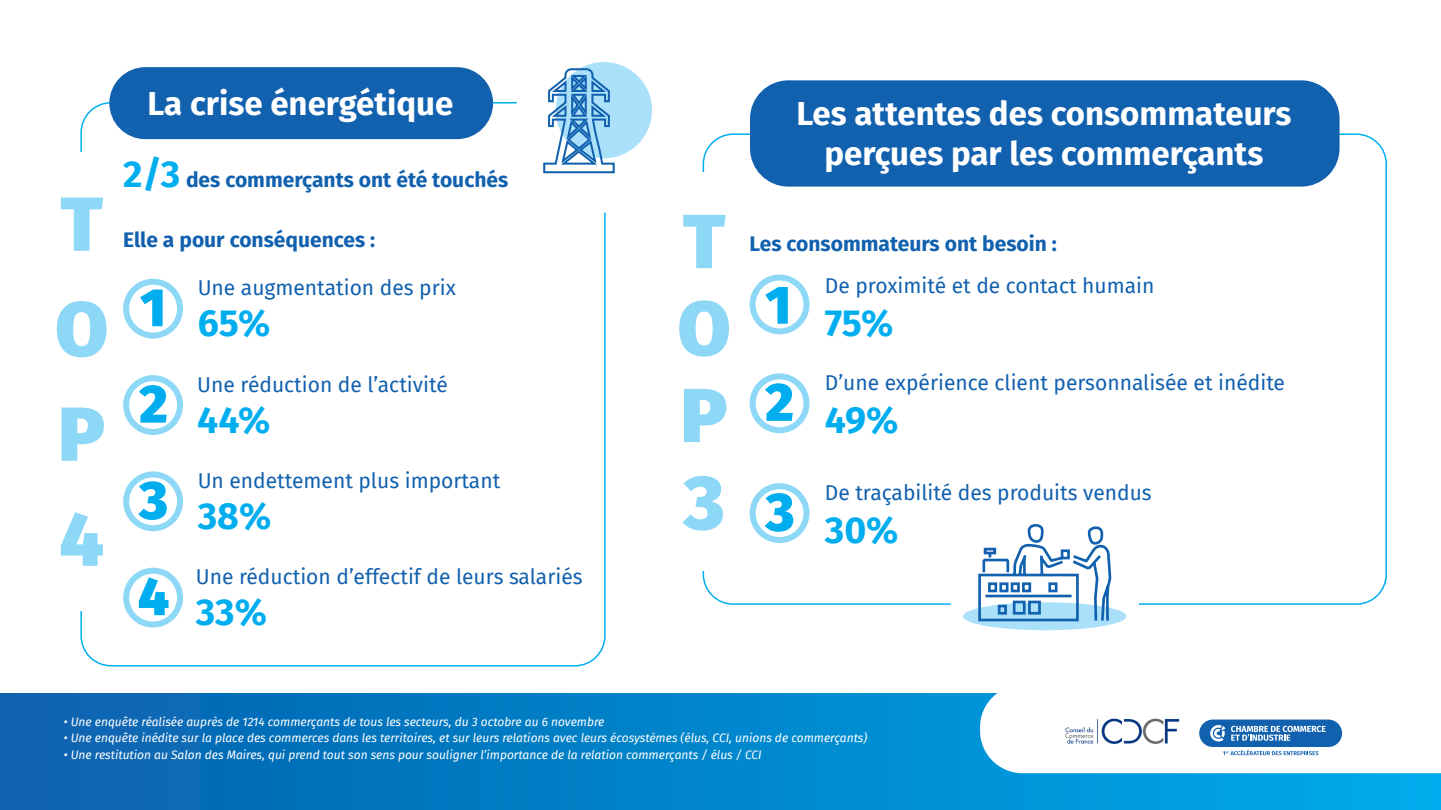
<style>
.page{position:relative;width:1441px;height:810px;background:#fff}
.page>*{position:absolute;margin:0;border:0;box-sizing:border-box;transform-origin:0 0}
.t1{font:900 76.5px "Fira Sans";color:#8dd7f7}
.t2{font:900 54px "Fira Sans";color:#00aeef}
.texte{font:700 37.5px "Fira Sans";color:#00aeef}
.titre_blanc{font:700 33px/39.6px "Fira Sans";color:#fff;text-align:center}
.texte-2{font:21px "Fira Sans";color:#1161af}
.texte-3{font:700 21px "Fira Sans";color:#1161af}
.t3{font:italic 12px "Fira Sans";color:#fff}
.s1{font-size:37.5px;color:#00aeef}
</style>
<div class="page">
<div style="left:0;top:693px;width:1440px;height:117px;background:linear-gradient(to right,#0760ad,#00acec)"></div>
<svg style="left:979px;top:693px;width:461px;height:80px"></svg>
<img style="left:1063px;top:707px;width:116px;height:49px">
<div style="left:109px;top:67px;width:384px;height:72px;background:#1161af;border-radius:36px"></div>
<div style="left:123px;top:279px;width:60px;height:60px;border:6px solid #8dd7f7;border-radius:50%"></div>
<div style="left:123px;top:375px;width:60px;height:60px;border:6px solid #8dd7f7;border-radius:50%"></div>
<div style="left:123px;top:471px;width:60px;height:60px;border:6px solid #8dd7f7;border-radius:50%"></div>
<div style="left:123px;top:568px;width:60px;height:60px;border:6px solid #8dd7f7;border-radius:50%"></div>
<div style="left:555px;top:62px;width:97px;height:96px;background:#aae0f9;border-radius:50%"></div>
<svg style="left:543px;top:67px;width:72px;height:107px"></svg>
<div style="left:963px;top:602px;width:163px;height:28px;background:#aae0f9;border-radius:50%"></div>
<svg style="left:976px;top:524px;width:136px;height:98px"></svg>
<div style="left:750px;top:80px;width:589px;height:107px;background:#1161af;border-radius:38px"></div>
<div style="left:749px;top:373px;width:60px;height:60px;border:6px solid #8dd7f7;border-radius:50%"></div>
<div style="left:749px;top:483px;width:60px;height:60px;border:6px solid #8dd7f7;border-radius:50%"></div>
<div style="left:749px;top:275px;width:60px;height:59px;border:6px solid #8dd7f7;border-radius:50%"></div>
<p class="t1" style="left:60px;top:156px;width:44px">T</p>
<p class="t1" style="left:55px;top:261px;width:54px">O</p>
<p class="t1" style="left:58px;top:366px;width:48px">P</p>
<p class="t1" style="left:59px;top:471px;width:46px">4</p>
<p class="titre_blanc" style="left:147px;top:81px;width:307px">La crise énergétique</p>
<p class="texte-3" style="left:123px;top:162px;width:386px"><span class="s1">2/3</span> des commerçants ont été touchés</p>
<p class="titre_blanc" style="left:796px;top:92px;width:496px">Les attentes des consommateurs perçues par les commerçants</p>
<p class="t1" style="left:683px;top:173px;width:44px">T</p>
<p class="t1" style="left:677px;top:260px;width:54px">O</p>
<p class="t1" style="left:680px;top:347px;width:48px">P</p>
<p class="t1" style="left:683px;top:434px;width:42px">3</p>
<p class="texte-3" style="left:123px;top:222px;width:253px">Elle a pour conséquences :</p>
<p class="texte-3" style="left:749px;top:226px;width:309px">Les consommateurs ont besoin :</p>
<p class="texte-2" style="left:824px;top:270px;width:331px">De proximité et de contact humain</p>
<p class="texte-2" style="left:198px;top:272px;width:260px">Une augmentation des prix</p>
<p class="t2" style="left:765px;top:256px;width:28px">1</p>
<p class="t2" style="left:140px;top:259px;width:28px">1</p>
<p class="texte" style="left:824px;top:291px;width:70px">75%</p>
<p class="texte" style="left:198px;top:292px;width:74px">65%</p>
<p class="texte-2" style="left:197px;top:369px;width:252px">Une réduction de l’activité</p>
<p class="texte-2" style="left:824px;top:367px;width:462px">D’une expérience client personnalisée et inédite</p>
<p class="t2" style="left:765px;top:354px;width:30px">2</p>
<p class="t2" style="left:139px;top:355px;width:30px">2</p>
<p class="texte" style="left:197px;top:388px;width:75px">44%</p>
<p class="texte-2" style="left:198px;top:465px;width:304px">Un endettement plus important</p>
<p class="texte" style="left:824px;top:388px;width:75px">49%</p>
<p class="t2" style="left:139px;top:452px;width:30px">3</p>
<p class="texte-2" style="left:824px;top:477px;width:328px">De traçabilité des produits vendus</p>
<p class="t2" style="left:765px;top:463px;width:30px">3</p>
<p class="texte" style="left:198px;top:484px;width:75px">38%</p>
<p class="texte-2" style="left:196px;top:561px;width:388px">Une réduction d’effectif de leurs salariés</p>
<p class="texte" style="left:824px;top:498px;width:75px">30%</p>
<p class="t2" style="left:138px;top:548px;width:33px">4</p>
<p class="texte" style="left:196px;top:581px;width:73px">33%</p>
<p class="t3" style="left:64px;top:712px;width:542px">• Une enquête réalisée auprès de 1214 commerçants de tous les secteurs, du 3 octobre au 6 novembre</p>
<p class="t3" style="left:64px;top:729px;width:805px">• Une enquête inédite sur la place des commerces dans les territoires, et sur leurs relations avec leurs écosystèmes (élus, CCI, unions de commerçants)</p>
<p class="t3" style="left:64px;top:745px;width:699px">• Une restitution au Salon des Maires, qui prend tout son sens pour souligner l’importance de la relation commerçants / élus / CCI</p>
</div>
